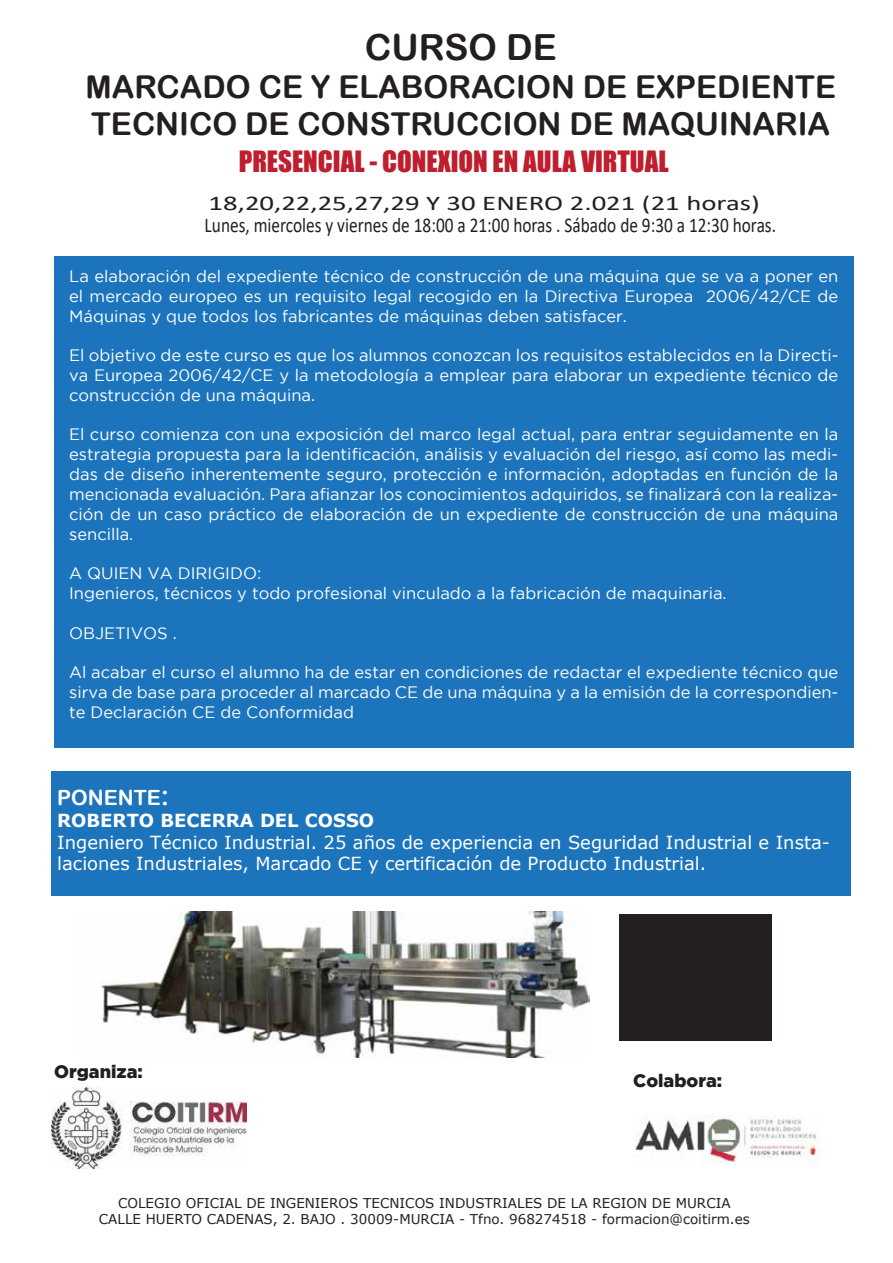
<style>
.page{position:relative;width:893px;height:1263px;background:#fff}
.page>*{position:absolute;margin:0;border:0;box-sizing:border-box;transform-origin:0 0}
.t1{font:36px "Arial Rounded MT Bold";color:#231f20}
.t2{font:31.5px/37.8px "Arial Rounded MT Bold";color:#231f20}
.t3{font:27px "Impact";color:#be1e2d}
.t4{font:21px/22.2px "Calibri";color:#231f20;scale:1.37 1}
.t5{font:21px "Arial Rounded MT Bold";color:#fff}
.t6{font:18px/21.6px "Verdana";color:#fff}
.t7{font:700 18px "Verdana";color:#fff}
.t8{font:900 18px "Gotham";color:#231f20}
.t9{font:16.5px/19.8px "Gotham";color:#fff;text-align:justify}
.t10{font:13.5px/16.2px "Verdana";color:#231f20;text-align:center}
.s1{font-size:27px}
</style>
<div class="page">
<div style="left:51px;top:771px;width:800px;height:125px;background:#1c75bc"></div>
<div style="left:54px;top:256px;width:800px;height:491px;background:#1c75bc"></div>
<img style="left:634px;top:1115px;width:187px;height:50px">
<img style="left:52px;top:1087px;width:195px;height:81px">
<div style="left:620px;top:915px;width:152px;height:125px;background:#231f20"></div>
<img style="left:100px;top:912px;width:490px;height:146px">
<h1 class="t1" style="left:365px;top:26px;width:194px">CURSO DE</h1>
<h2 class="t2" style="left:86px;top:67px;width:752px">MARCADO CE Y ELABORACION DE EXPEDIENTE<br>TECNICO DE CONSTRUCCION DE MAQUINARIA</h2>
<h3 class="t3" style="left:239px;top:140px;width:431px">PRESENCIAL - CONEXION EN AULA VIRTUAL</h3>
<p class="t4" style="left:205px;top:192px;width:419px">18,20,22,25,27,29 Y 30 ENERO 2.021 (21 horas)<br>Lunes, miercoles y viernes de 18:00 a 21:00 horas . Sábado de 9:30 a 12:30 horas.</p>
<p class="t9" style="left:69px;top:266px;width:771px">La elaboración del expediente técnico de construcción de una máquina que se va a poner en el mercado europeo es un requisito legal recogido en la Directiva Europea 2006/42/CE de Máquinas y que todos los fabricantes de máquinas deben satisfacer.</p>
<p class="t9" style="left:69px;top:345px;width:771px">El objetivo de este curso es que los alumnos conozcan los requisitos establecidos en la Directi&shy;va Europea 2006/42/CE y la metodología a emplear para elaborar un expediente técnico de construcción de una máquina.</p>
<p class="t9" style="left:69px;top:424px;width:771px">El curso comienza con una exposición del marco legal actual, para entrar seguidamente en la estrategia propuesta para la identificación, análisis y evaluación del riesgo, así como las medi&shy;das de diseño inherentemente seguro, protección e información, adoptadas en función de la mencionada evaluación. Para afianzar los conocimientos adquiridos, se finalizará con la realiza&shy;ción de un caso práctico de elaboración de un expediente de construcción de una máquina sencilla.</p>
<p class="t9" style="left:69px;top:563px;width:659px">A QUIEN VA DIRIGIDO:<br>Ingenieros, técnicos y todo profesional vinculado a la fabricación de maquinaria.</p>
<p class="t9" style="left:69px;top:622px;width:109px">OBJETIVOS .</p>
<p class="t9" style="left:69px;top:662px;width:771px">Al acabar el curso el alumno ha de estar en condiciones de redactar el expediente técnico que sirva de base para proceder al marcado CE de una máquina y a la emisión de la correspondien&shy;te Declaración CE de Conformidad</p>
<p class="t5" style="left:57px;top:785px;width:114px">PONENTE<span class="s1">:</span></p>
<p class="t7" style="left:57px;top:808px;width:318px">ROBERTO BECERRA DEL COSSO</p>
<p class="t6" style="left:57px;top:831px;width:774px">Ingeniero Técnico Industrial. 25 años de experiencia en Seguridad Industrial e Insta&shy;laciones Industriales, Marcado CE y certificación de Producto Industrial.</p>
<p class="t8" style="left:54px;top:1062px;width:90px">Organiza:</p>
<p class="t8" style="left:633px;top:1070px;width:90px">Colabora:</p>
<p class="t10" style="left:99px;top:1195px;width:653px">COLEGIO OFICIAL DE INGENIEROS TECNICOS INDUSTRIALES DE LA REGION DE MURCIA<br>CALLE HUERTO CADENAS, 2. BAJO . 30009-MURCIA - Tfno. 968274518 - formacion@coitirm.es</p>
</div>
